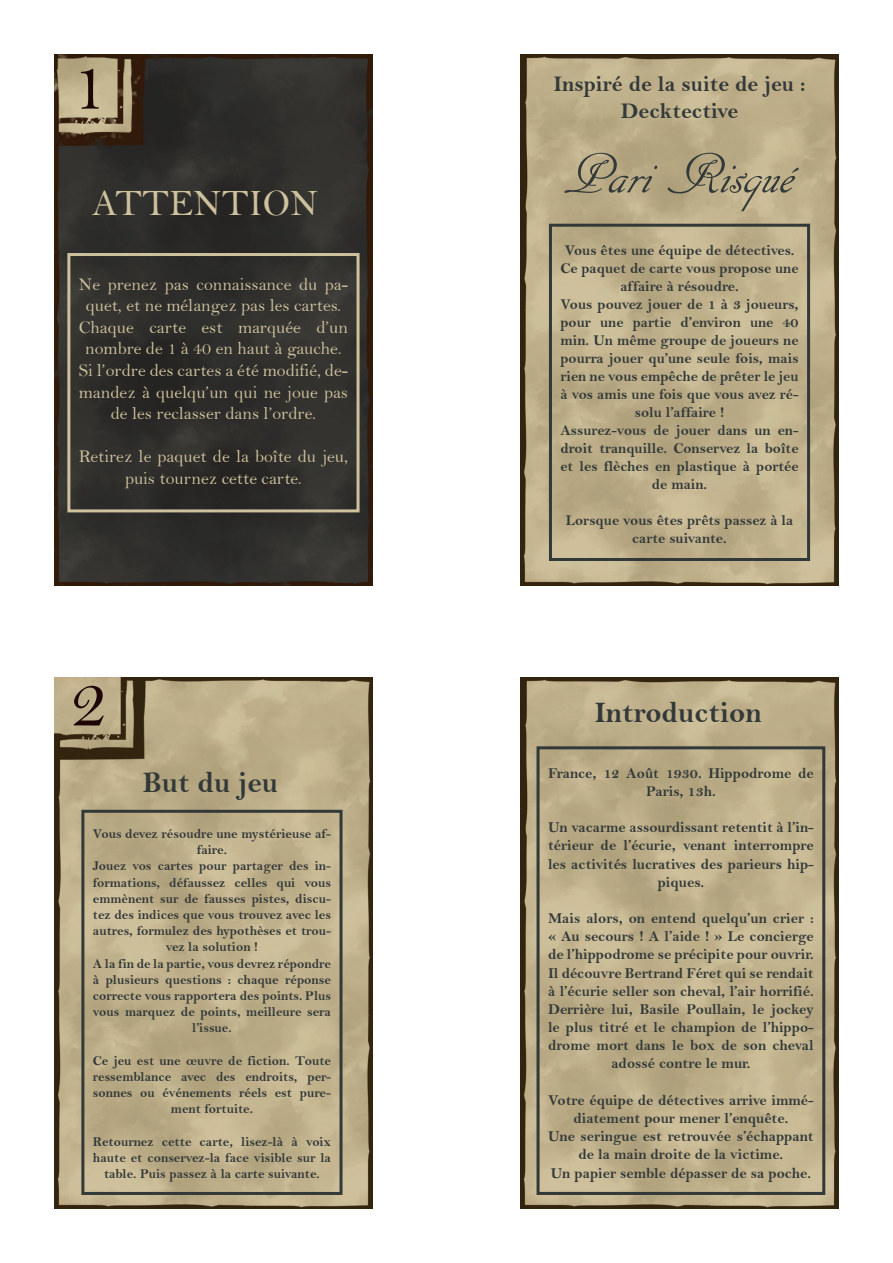
<style>
.page{position:relative;width:893px;height:1263px;background:#fff}
.page>*{position:absolute;margin:0;border:0;box-sizing:border-box;transform-origin:0 0}
.t1{font:75px "Bell";color:#1d0605}
.t2{font:60px "ARDECODE";color:#333938}
.t3{font:37.5px "Bell";color:#cec19d}
.t4{font:30px "Bell MT Bold";color:#333938}
.t5{font:22.5px/27px "Bell MT Bold";color:#333938;text-align:center}
.t6{font:18px/21.6px "Bell";color:#cec19d;text-align:center}
.t7{font:15.15px/18.1px "Bell MT Bold";color:#333938;text-align:center}
.t8{font:15px/18px "Bell MT Bold";color:#333938;text-align:center}
.t9{font:13.5px/16.2px "Bell MT Bold";color:#333938;text-align:center}
</style>
<div class="page">
<img style="left:54px;top:55px;width:319px;height:530px">
<img style="left:520px;top:54px;width:319px;height:531px">
<img style="left:54px;top:677px;width:319px;height:532px">
<img style="left:520px;top:677px;width:319px;height:532px">
<div style="left:67px;top:253px;width:293px;height:259px;border:3px solid #cec19d"></div>
<div style="left:549px;top:224px;width:261px;height:337px;border:3px solid #333938"></div>
<div style="left:81px;top:810px;width:261px;height:385px;border:3px solid #333938"></div>
<div style="left:536px;top:746px;width:289px;height:449px;border:3px solid #333938"></div>
<p class="t1" style="left:70px;top:40px;width:39px">1</p>
<p class="t3" style="left:92px;top:180px;width:227px">ATTENTION</p>
<p class="t6" style="left:79px;top:273px;width:271px">Ne prenez pas connaissance du pa&shy;quet, et ne mélangez pas les cartes.</p>
<p class="t6" style="left:79px;top:316px;width:271px">Chaque carte est marquée d’un nombre de 1 à 40 en haut à gauche.</p>
<p class="t6" style="left:79px;top:359px;width:271px">Si l’ordre des cartes a été modifié, de&shy;mandez à quelqu’un qui ne joue pas de les reclasser dans l’ordre.</p>
<p class="t6" style="left:79px;top:446px;width:271px">Retirez le paquet de la boîte du jeu, puis tournez cette carte.</p>
<p class="t1" style="left:70px;top:657px;width:39px">2</p>
<p class="t4" style="left:143px;top:764px;width:137px">But du jeu</p>
<p class="t9" style="left:93px;top:825px;width:240px">Vous devez résoudre une mystérieuse af&shy;faire.</p>
<p class="t9" style="left:93px;top:858px;width:240px">Jouez vos cartes pour partager des in&shy;formations, défaussez celles qui vous emmènent sur de fausses pistes, discu&shy;tez des indices que vous trouvez avec les autres, formulez des hypothèses et trou&shy;vez la solution !</p>
<p class="t9" style="left:93px;top:955px;width:240px">A la fin de la partie, vous devrez répondre à plusieurs questions : chaque réponse correcte vous rapportera des points. Plus vous marquez de points, meilleure sera l’issue.</p>
<p class="t9" style="left:93px;top:1052px;width:240px">Ce jeu est une œuvre de fiction. Toute ressemblance avec des endroits, per&shy;sonnes ou événements réels est pure&shy;ment fortuite.</p>
<p class="t9" style="left:93px;top:1133px;width:240px">Retournez cette carte, lisez-là à voix haute et conservez-la face visible sur la table. Puis passez à la carte suivante.</p>
<p class="t5" style="left:554px;top:70px;width:254px">Inspiré de la suite de jeu :<br>Decktective</p>
<p class="t2" style="left:564px;top:140px;width:232px">Pari Risqué</p>
<p class="t8" style="left:565px;top:241px;width:231px">Vous êtes une équipe de détectives.</p>
<p class="t8" style="left:560px;top:259px;width:240px">Ce paquet de carte vous propose une affaire à résoudre.</p>
<p class="t8" style="left:560px;top:295px;width:240px">Vous pouvez jouer de 1 à 3 joueurs, pour une partie d’environ une 40 min. Un même groupe de joueurs ne pourra jouer qu’une seule fois, mais rien ne vous empêche de prêter le jeu à vos amis une fois que vous avez ré&shy;solu l’affaire !</p>
<p class="t8" style="left:560px;top:421px;width:240px">Assurez-vous de jouer dans un en&shy;droit tranquille. Conservez la boîte et les flèches en plastique à portée de main.</p>
<p class="t8" style="left:566px;top:511px;width:229px">Lorsque vous êtes prêts passez à la</p>
<p class="t8" style="left:632px;top:529px;width:96px">carte suivante.</p>
<p class="t4" style="left:594px;top:694px;width:169px">Introduction</p>
<p class="t7" style="left:548px;top:764px;width:267px">France, 12 Août 1930. Hippodrome de<br>Paris, 13h.</p>
<p class="t7" style="left:548px;top:818px;width:267px">Un vacarme assourdissant retentit à l’in&shy;térieur de l’écurie, venant interrompre les activités lucratives des parieurs hip&shy;piques.</p>
<p class="t7" style="left:548px;top:909px;width:267px;text-align:justify">Mais alors, on entend quelqu’un crier : « Au secours ! A l’aide ! » Le concierge de l’hippodrome se précipite pour ouvrir.</p>
<p class="t7" style="left:548px;top:964px;width:267px">Il découvre Bertrand Féret qui se rendait à l’écurie seller son cheval, l’air horrifié.<br>Derrière lui, Basile Poullain, le jockey le plus titré et le champion de l’hippo&shy;drome mort dans le box de son cheval adossé contre le mur.</p>
<p class="t7" style="left:548px;top:1091px;width:267px">Votre équipe de détectives arrive immé&shy;diatement pour mener l’enquête.</p>
<p class="t7" style="left:548px;top:1127px;width:267px">Une seringue est retrouvée s’échappant de la main droite de la victime.</p>
<p class="t7" style="left:551px;top:1163px;width:262px">Un papier semble dépasser de sa poche.</p>
</div>
